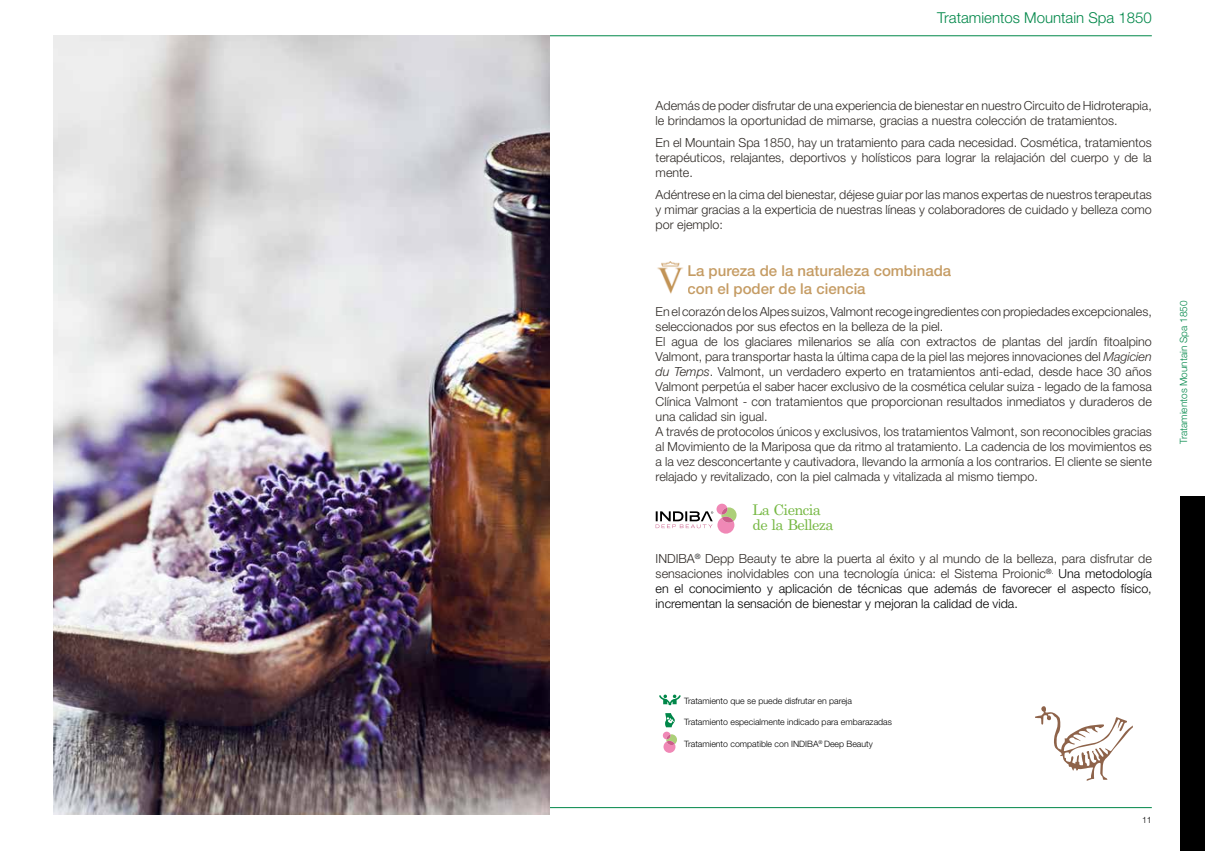
<style>
.page{position:relative;width:1205px;height:851px;background:#fff}
.page>*{position:absolute;margin:0;border:0;box-sizing:border-box;transform-origin:0 0}
.t1{font:500 15px/18px "Helvetica Neue LT Std";color:#c59c64}
.t2{font:300 15px "Helvetica Neue LT Std";color:#008749}
.t3{font:14.62px/15.1px "Century Schoolbook";letter-spacing:-.04em;color:#76b843}
.t4{font:300 12.5px/15px "Helvetica Neue LT Std";color:#2e2925}
.t5{font:300 12.5px/15px "Helvetica Neue LT Std";color:#000;text-align:justify}
.t6{font:300 10px "Helvetica Neue LT Std";color:#008749}
.t7{font:300 8.75px "Helvetica Neue LT Std";color:#000}
.s1{font-style:italic}
.s2{color:#2e2925}
</style>
<div class="page">
<div style="left:1180px;top:496px;width:25px;height:354px;background:#000"></div>
<hr style="left:53px;top:35px;width:1099px;height:1px;background:#008749">
<hr style="left:53px;top:807px;width:1099px;height:1px;background:#008749">
<svg style="left:1035px;top:706px;width:98px;height:74px"></svg>
<img style="left:53px;top:35px;width:496px;height:779px">
<svg style="left:659px;top:694px;width:22px;height:11px"></svg>
<img style="left:657px;top:262px;width:26px;height:32px">
<svg style="left:656px;top:503px;width:80px;height:30px"></svg>
<svg style="left:663px;top:713px;width:14px;height:39px"></svg>
<p class="t2" style="left:937px;top:8px;width:216px">Tratamientos Mountain Spa 1850</p>
<p class="t4" style="left:656px;top:98px;width:498px">Además de poder disfrutar de una experiencia de bienestar en nuestro Circuito de Hidroterapia, le brindamos la oportunidad de mimarse, gracias a nuestra colección de tratamientos.</p>
<p class="t4" style="left:656px;top:135px;width:498px;text-align:justify">En el Mountain Spa 1850, hay un tratamiento para cada necesidad. Cosmética, tratamientos terapéuticos, relajantes, deportivos y holísticos para lograr la relajación del cuerpo y de la mente.</p>
<p class="t4" style="left:656px;top:187px;width:498px;text-align:justify">Adéntrese en la cima del bienestar, déjese guiar por las manos expertas de nuestros terapeutas y mimar gracias a la experticia de nuestras líneas y colaboradores de cuidado y belleza como por ejemplo:</p>
<p class="t1" style="left:687px;top:261px;width:265px">La pureza de la naturaleza combinada con el poder de la ciencia</p>
<p class="t4" style="left:656px;top:303px;width:498px">En el corazón de los Alpes suizos, Valmont recoge ingredientes con propiedades excepcionales, seleccionados por sus efectos en la belleza de la piel.<br>El agua de los glaciares milenarios se alía con extractos de plantas del jardín fitoalpino Valmont, para transportar hasta la última capa de la piel las mejores innovaciones del <span class="s1">Magicien du Temps</span>. Valmont, un verdadero experto en tratamientos anti-edad, desde hace 30 años Valmont perpetúa el saber hacer exclusivo de la cosmética celular suiza - legado de la famosa Clínica Valmont - con tratamientos que proporcionan resultados inmediatos y duraderos de una calidad sin igual.<br>A través de protocolos únicos y exclusivos, los tratamientos Valmont, son reconocibles gracias al Movimiento de la Mariposa que da ritmo al tratamiento. La cadencia de los movimientos es a la vez desconcertante y cautivadora, llevando la armonía a los contrarios. El cliente se siente relajado y revitalizado, con la piel calmada y vitalizada al mismo tiempo.</p>
<p class="t3" style="left:752px;top:503px;width:82px">La Ciencia de la Belleza</p>
<p class="t5" style="left:656px;top:551px;width:498px"><span class="s2">INDIBA</span><sup>®</sup> <span class="s2">Depp Beauty te abre la puerta al éxito y al mundo de la belleza, para disfrutar de sensaciones inolvidables con una tecnología única: el Sistema Proionic</span><sup>®.</sup> Una metodología en el conocimiento y aplicación de técnicas que además de favorecer el aspecto físico, incrementan la sensación de bienestar y mejoran la calidad de vida.</p>
<p class="t6" style="left:1177px;top:444px;width:145px;rotate:-90deg">Tratamientos Mountain Spa 1850</p>
<p class="t7" style="left:684px;top:695px;width:170px">Tratamiento que se puede disfrutar en pareja</p>
<p class="t7" style="left:684px;top:716px;width:209px">Tratamiento especialmente indicado para embarazadas</p>
<p class="t7" style="left:684px;top:738px;width:190px">Tratamiento compatible con INDIBA<sup>®</sup> Deep Beauty</p>
<p class="t7" style="left:1142px;top:814px;width:11px">11</p>
</div>
